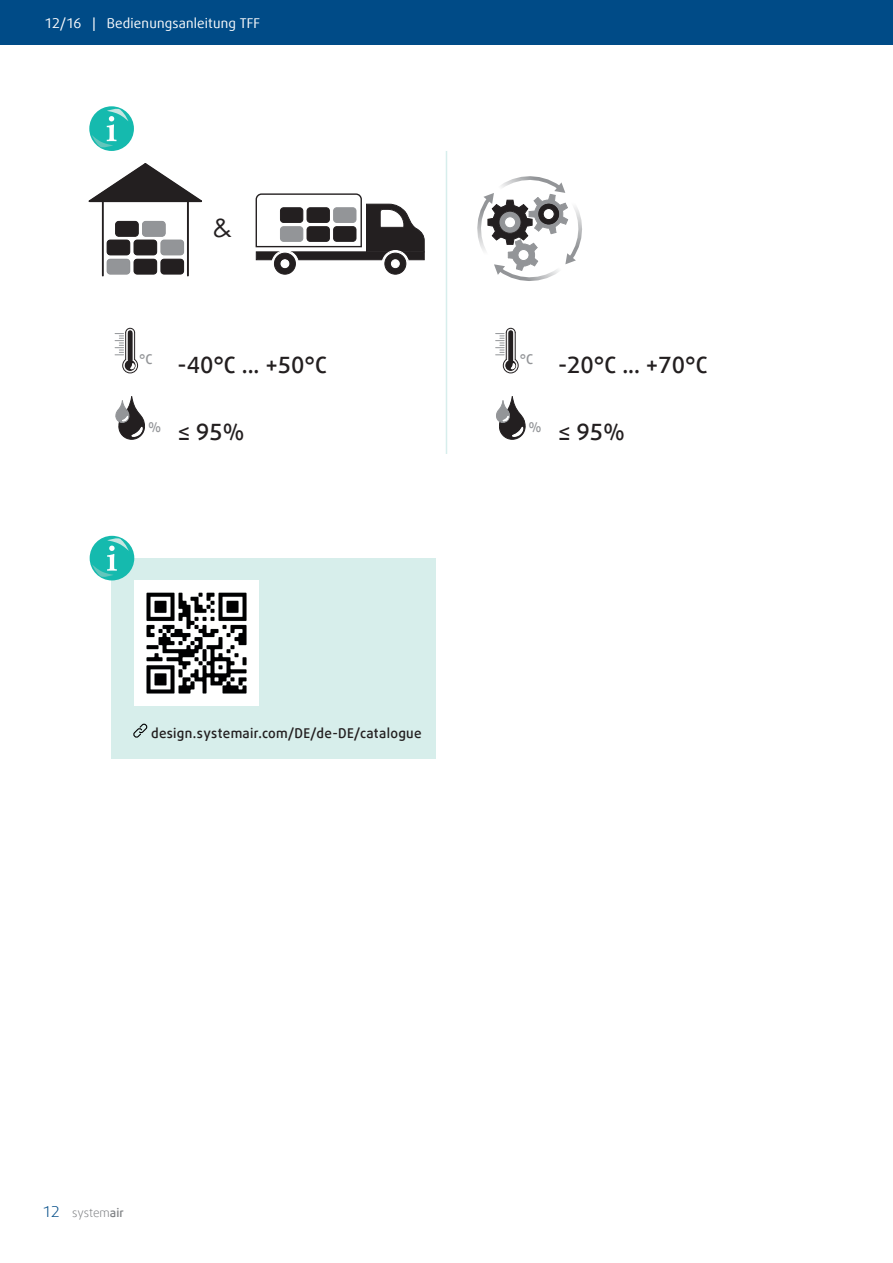
<style>
.page{position:relative;width:893px;height:1263px;background:#fff}
.page>*{position:absolute;margin:0;border:0;box-sizing:border-box;transform-origin:0 0}
.t1{font:27px "Century Gothic";color:#231f20}
.t2{font:500 22.5px "Daxline Offc Pro";color:#231f20}
.t3{font:500 13.5px "Daxline Offc Pro";letter-spacing:.025em;color:#231f20}
.t4{font:13.5px "Daxline Offc Pro";letter-spacing:.015em;color:#fff}
.t5{font:500 13.5px "Daxline Offc Pro";color:#939598}
.t6{font:300 12px "Daxline Offc Pro";letter-spacing:-.005em;color:#808285}
.s1{font-size:15px;color:#004b87}
.s2{font-weight:500}
</style>
<div class="page">
<div style="left:0;top:0;width:893px;height:45px;background:#004b87"></div>
<svg style="left:89px;top:106px;width:45px;height:45px"></svg>
<svg style="left:92px;top:107px;width:36px;height:42px;background:#46c7be"></svg>
<svg style="left:88px;top:163px;width:114px;height:113px"></svg>
<hr style="left:90px;top:200px;width:111px;height:2px;background:#231f20">
<hr style="left:102px;top:201px;width:2px;height:75px;background:#231f20">
<hr style="left:187px;top:201px;width:2px;height:75px;background:#231f20">
<div style="left:107px;top:259px;width:23px;height:16px;border:1px solid #939598;border-radius:3px"></div>
<div style="left:134px;top:259px;width:23px;height:16px;border:1px solid #231f20;border-radius:3px"></div>
<div style="left:160px;top:259px;width:24px;height:16px;border:1px solid #231f20;border-radius:3px"></div>
<div style="left:134px;top:240px;width:23px;height:15px;border:1px solid #231f20;border-radius:3px"></div>
<div style="left:160px;top:240px;width:24px;height:15px;border:1px solid #939598;border-radius:3px"></div>
<div style="left:107px;top:240px;width:23px;height:15px;border:1px solid #231f20;border-radius:3px"></div>
<div style="left:115px;top:221px;width:24px;height:16px;border:1px solid #231f20;border-radius:3px"></div>
<div style="left:142px;top:221px;width:24px;height:16px;border:1px solid #939598;border-radius:3px"></div>
<svg style="left:255px;top:193px;width:170px;height:82px"></svg>
<div style="left:274px;top:253px;width:22px;height:22px;border:1px solid #231f20;border-radius:50%"></div>
<div style="left:281px;top:259px;width:8px;height:9px;border:1px solid #fff;border-radius:50%"></div>
<div style="left:384px;top:253px;width:22px;height:22px;border:1px solid #231f20;border-radius:50%"></div>
<div style="left:391px;top:259px;width:9px;height:9px;border:1px solid #fff;border-radius:50%"></div>
<div style="left:280px;top:227px;width:23px;height:14px;background:#939598;border-radius:3px"></div>
<div style="left:280px;top:226px;width:23px;height:16px;border:1px solid #939598;border-radius:3px"></div>
<div style="left:307px;top:227px;width:22px;height:14px;background:#231f20;border-radius:3px"></div>
<div style="left:307px;top:226px;width:23px;height:16px;border:1px solid #231f20;border-radius:3px"></div>
<div style="left:334px;top:227px;width:22px;height:14px;background:#231f20;border-radius:3px"></div>
<div style="left:333px;top:226px;width:23px;height:16px;border:1px solid #231f20;border-radius:3px"></div>
<div style="left:307px;top:208px;width:22px;height:14px;background:#231f20;border-radius:3px"></div>
<div style="left:307px;top:207px;width:23px;height:16px;border:1px solid #231f20;border-radius:3px"></div>
<div style="left:334px;top:208px;width:22px;height:14px;background:#939598;border-radius:3px"></div>
<div style="left:333px;top:207px;width:23px;height:16px;border:1px solid #939598;border-radius:3px"></div>
<div style="left:280px;top:208px;width:23px;height:14px;background:#231f20;border-radius:3px"></div>
<div style="left:280px;top:207px;width:23px;height:16px;border:1px solid #231f20;border-radius:3px"></div>
<svg style="left:115px;top:328px;width:23px;height:46px"></svg>
<svg style="left:115px;top:396px;width:30px;height:44px"></svg>
<svg style="left:477px;top:176px;width:105px;height:105px"></svg>
<svg style="left:496px;top:328px;width:23px;height:46px"></svg>
<svg style="left:496px;top:396px;width:30px;height:44px"></svg>
<hr style="left:446px;top:151px;width:1px;height:303px;background:#d7eeec">
<div style="left:112px;top:558px;width:324px;height:201px;background:#d7eeeb"></div>
<svg style="left:133px;top:723px;width:15px;height:15px"></svg>
<img style="left:134px;top:580px;width:125px;height:125px">
<div style="left:90px;top:536px;width:44px;height:44px;background:#15baae;border-radius:50%"></div>
<svg style="left:92px;top:536px;width:37px;height:43px"></svg>
<p class="t4" style="left:45px;top:14px;width:217px">12/16 | Bedienungsanleitung TFF</p>
<h1 class="t1" style="left:212px;top:208px;width:22px">&amp;</h1>
<p class="t5" style="left:139px;top:351px;width:15px">°C</p>
<h2 class="t2" style="left:178px;top:350px;width:151px">-40°C ... +50°C</h2>
<p class="t5" style="left:148px;top:418px;width:15px">%</p>
<h2 class="t2" style="left:178px;top:417px;width:69px">≤ 95%</h2>
<p class="t5" style="left:520px;top:351px;width:15px">°C</p>
<h2 class="t2" style="left:558px;top:350px;width:151px">-20°C ... +70°C</h2>
<p class="t5" style="left:529px;top:418px;width:15px">%</p>
<h2 class="t2" style="left:558px;top:417px;width:69px">≤ 95%</h2>
<p class="t3" style="left:151px;top:724px;width:272px">design.systemair.com/DE/de-DE/catalogue</p>
<p class="t6" style="left:43px;top:1205px;width:83px"><span class="s1">12</span> system<span class="s2">air</span></p>
</div>
